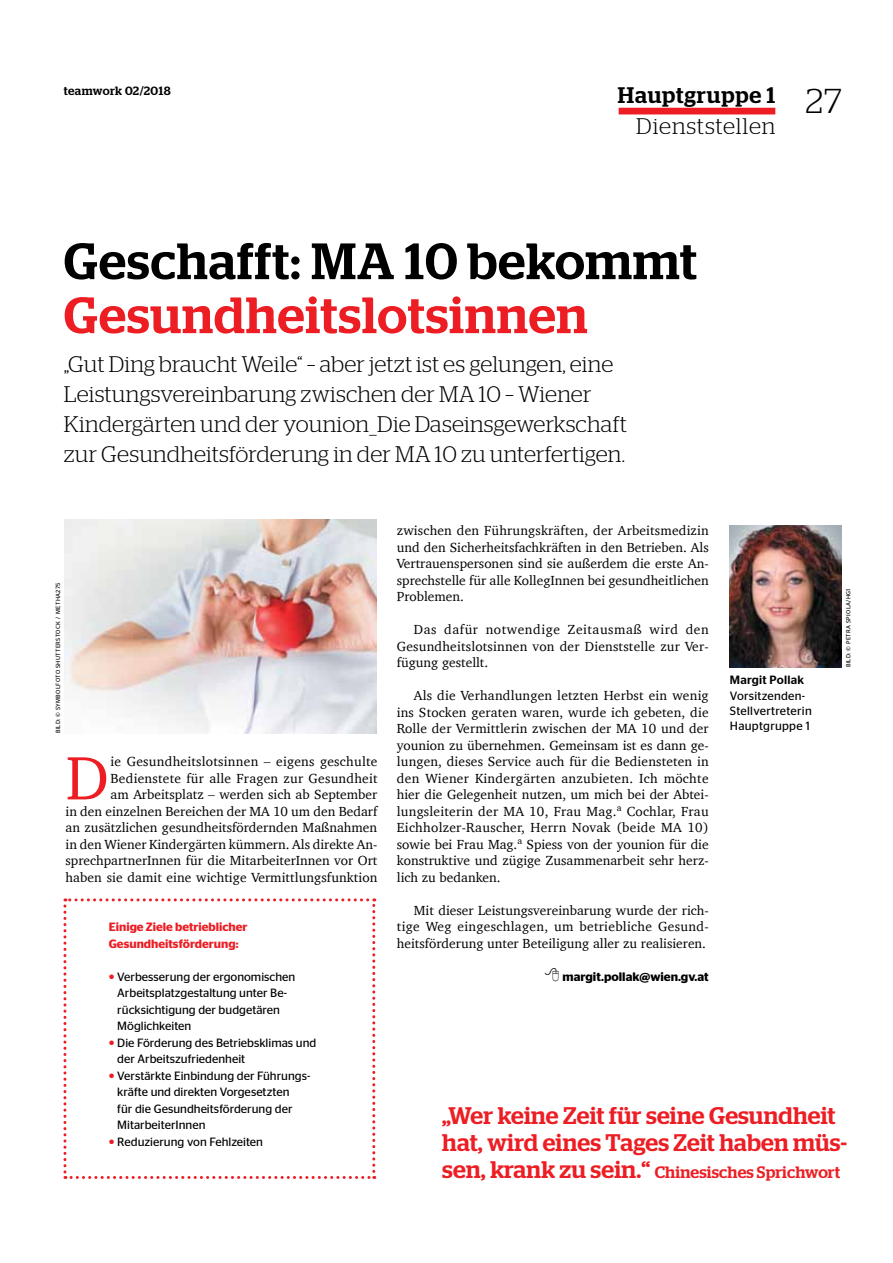
<style>
.page{position:relative;width:893px;height:1263px;background:#fff}
.page>*{position:absolute;margin:0;border:0;box-sizing:border-box;transform-origin:0 0}
.t1{font:62.7px "Charter";color:#ed1d24}
.t2{font:500 51px "Stag";letter-spacing:.02em;color:#000}
.t3{font:500 51px "Stag";letter-spacing:.02em;color:#ed1d24}
.t4{font:300 34.5px "Stag";color:#000}
.t5{font:500 24px/27px "Stag";letter-spacing:.01em;color:#ed1d24}
.t6{font:300 22.5px/30px "Stag";letter-spacing:.01em;color:#000}
.t7{font:300 22.5px "Stag";letter-spacing:.04em;color:#000}
.t8{font:500 22.5px "Stag";letter-spacing:.04em;color:#000}
.t9{font:500 16.5px "Stag";letter-spacing:.01em;color:#ed1d24}
.t10{font:13.5px/16.5px "Charter";color:#000;text-align:justify}
.t11{font:600 12.3px "Stag Sans";color:#000}
.t12{font:12px/16.5px "Stag Sans";color:#000}
.t13{font:600 12px/16.5px "Stag Sans";color:#ed1d24}
.t14{font:12px/15px "Stag Sans";letter-spacing:.02em;color:#000}
.t15{font:500 12px "Stag";letter-spacing:.035em;color:#000}
.t16{font:500 12px "Stag Sans";letter-spacing:.02em;color:#000}
.t17{font:6px "Stag Sans";letter-spacing:.06em;color:#000}
.s1{font-size:18px;color:#ed1d24}
.s2{font-size:24px}
</style>
<div class="page">
<div style="left:619px;top:108px;width:156px;height:6px;background:#ed1d24"></div>
<img style="left:730px;top:525px;width:112px;height:143px">
<svg style="left:63px;top:898px;width:312px;height:281px"></svg>
<img style="left:64px;top:519px;width:312px;height:214px">
<p class="t15" style="left:64px;top:83px;width:108px">teamwork 02/2018</p>
<h3 class="t4" style="left:805px;top:81px;width:38px">27</h3>
<h3 class="t8" style="left:618px;top:82px;width:159px">Hauptgruppe 1</h3>
<h3 class="t7" style="left:636px;top:113px;width:141px">Dienststellen</h3>
<h2 class="t2" style="left:64px;top:231px;width:635px">Geschafft: MA 10 bekommt</h2>
<h2 class="t3" style="left:64px;top:285px;width:525px">Gesundheitslotsinnen</h2>
<h3 class="t6" style="left:64px;top:348px;width:565px">„Gut Ding braucht Weile“ – aber jetzt ist es gelungen, eine Leistungsvereinbarung zwischen der MA 10 – Wiener Kindergärten und der younion_Die Daseinsgewerkschaft zur Gesundheitsförderung in der MA 10 zu unterfertigen.</h3>
<p class="t17" style="left:55px;top:733px;width:152px;rotate:-90deg">Bild: © symbolfoto shutterstock / Metha275</p>
<p class="t10" style="left:66px;top:753px;width:313px;text-align:right">ie Gesundheitslotsinnen – eigens geschulte Bedienstete für alle Fragen zur Gesundheit<br>am Arbeitsplatz – werden sich ab September<br>in den einzelnen Bereichen der MA 10 um den Bedarf an zusätzlichen gesundheitsfördernden Maßnahmen in den Wiener Kindergärten kümmern. Als direkte An&shy;sprechpartnerInnen für die MitarbeiterInnen vor Ort haben sie damit eine wichtige Vermittlungsfunktion</p>
<h1 class="t1" style="left:66px;top:724px;width:45px">D</h1>
<p class="t13" style="left:109px;top:919px;width:140px">Einige Ziele betrieblicher<br>Gesundheitsförderung:</p>
<p class="t12" style="left:117px;top:968px;width:179px;text-indent:-9px"><span class="s1">•</span> Verbesserung der ergonomischen<br>Arbeitsplatzgestaltung unter Be&shy;rücksichtigung der budgetären<br>Möglichkeiten</p>
<p class="t12" style="left:117px;top:1034px;width:201px;text-indent:-9px"><span class="s1">•</span> Die Förderung des Betriebsklimas und der Arbeitszufriedenheit</p>
<p class="t12" style="left:117px;top:1067px;width:194px;text-indent:-9px"><span class="s1">•</span> Verstärkte Einbindung der Führungs&shy;kräfte und direkten Vorgesetzten<br>für die Gesundheitsförderung der<br>MitarbeiterInnen</p>
<p class="t12" style="left:109px;top:1133px;width:156px"><span class="s1">•</span> Reduzierung von Fehlzeiten</p>
<p class="t10" style="left:397px;top:522px;width:313px">zwischen den Führungskräften, der Arbeitsmedizin und den Sicherheitsfachkräften in den Betrieben. Als Vertrauenspersonen sind sie außerdem die erste An&shy;sprechstelle für alle KollegInnen bei gesundheitlichen Problemen.</p>
<p class="t10" style="left:397px;top:621px;width:313px;text-indent:17px">Das dafür notwendige Zeitausmaß wird den Gesundheitslotsinnen von der Dienststelle zur Ver&shy;fügung gestellt.</p>
<p class="t10" style="left:397px;top:687px;width:313px;text-indent:17px">Als die Verhandlungen letzten Herbst ein wenig ins Stocken geraten waren, wurde ich gebeten, die Rolle der Vermittlerin zwischen der MA 10 und der younion zu übernehmen. Gemeinsam ist es dann ge&shy;lungen, dieses Service auch für die Bediensteten in den Wiener Kindergärten anzubieten. Ich möchte hier die Gelegenheit nutzen, um mich bei der Abtei&shy;lungsleiterin der MA 10, Frau Mag.<sup>a</sup> Cochlar, Frau Eichholzer-Rauscher, Herrn Novak (beide MA 10) sowie bei Frau Mag.<sup>a</sup> Spiess von der younion für die konstruktive und zügige Zusammenarbeit sehr herz&shy;lich zu bedanken.</p>
<p class="t10" style="left:397px;top:902px;width:313px;text-indent:17px">Mit dieser Leistungsvereinbarung wurde der rich&shy;tige Weg eingeschlagen, um betriebliche Gesund&shy;heitsförderung unter Beteiligung aller zu realisieren.</p>
<p class="t11" style="left:563px;top:969px;width:148px">margit.pollak@wien.gv.at</p>
<p class="t16" style="left:730px;top:673px;width:76px">Margit Pollak</p>
<p class="t14" style="left:730px;top:689px;width:83px">Vorsitzenden-<br>Stellvertreterin<br>Hauptgruppe 1</p>
<p class="t17" style="left:845px;top:667px;width:80px;rotate:-90deg">Bild: © Petra Spiola/HG1</p>
<h3 class="t5" style="left:442px;top:1101px;width:407px">„Wer keine Zeit für seine Gesundheit hat, wird eines Tages Zeit haben müs-</h3>
<p class="t9" style="left:442px;top:1162px;width:399px"><span class="s2">sen, krank zu sein.“</span> Chinesisches Sprichwort</p>
</div>
